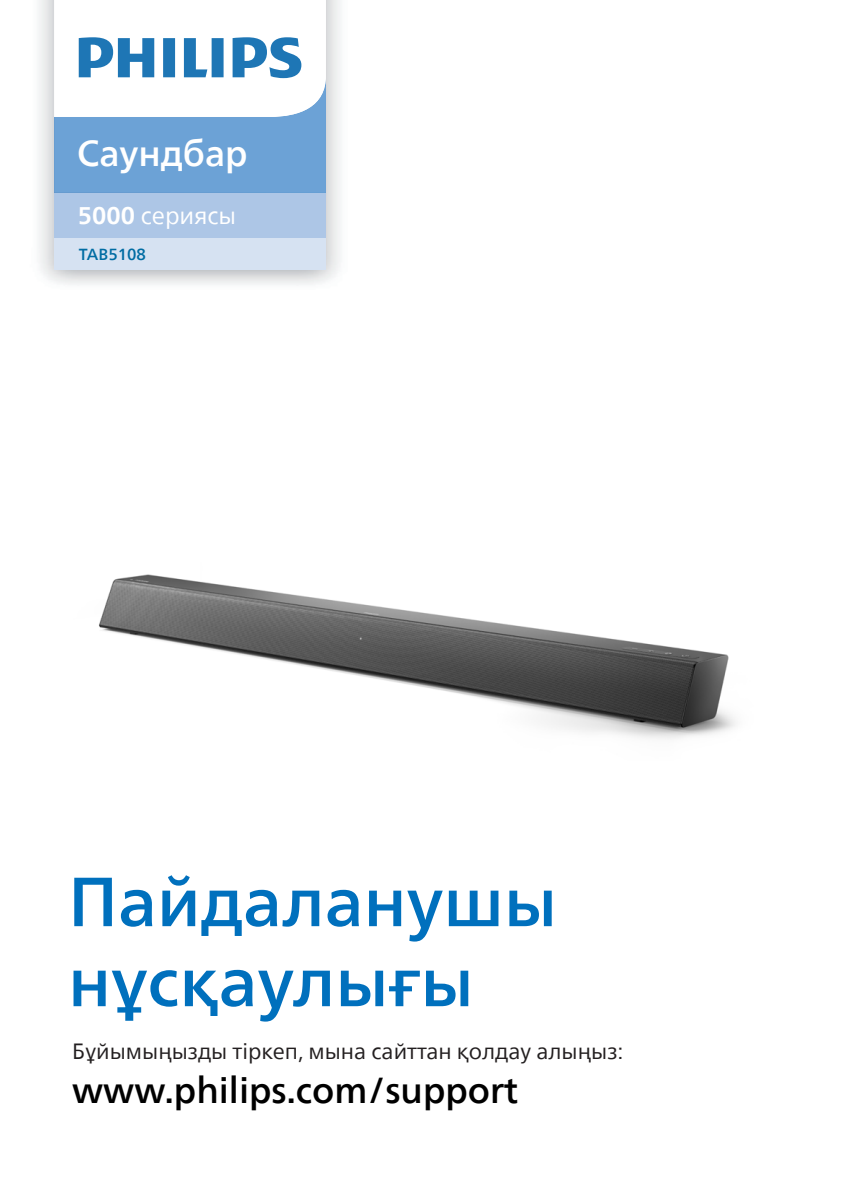
<style>
.page{position:relative;width:842px;height:1191px;background:#fff}
.page>*{position:absolute;margin:0;border:0;box-sizing:border-box;transform-origin:0 0}
.Body_Text__0{font:500 69.4px/80px "Neue Frutiger World";color:#0070bd}
.t1{font:500 36px "Neue Frutiger World";color:#000}
.正文_0{font:500 36px "Neue Frutiger World";color:#fff}
.正文_0-2{font:24px "Neue Frutiger World";color:#fff}
.t_register{font:22px "Neue Frutiger World";color:#231f20}
.正文_0-3{font:500 16px "Neue Frutiger World";color:#006ca3}
.s1{font-weight:700}
</style>
<div class="page">
<img style="left:99px;top:574px;width:637px;height:165px">
<div style="left:54px;top:238px;width:272px;height:31px;background:#d6e2f2"></div>
<div style="left:54px;top:193px;width:272px;height:45px;background:#adc6e6"></div>
<svg style="left:54px;top:37px;width:272px;height:156px"></svg>
<p class="正文_0" style="left:77px;top:124px;width:172px">Саундбар</p>
<p class="正文_0-2" style="left:78px;top:197px;width:160px"><span class="s1">5000</span> сериясы</p>
<p class="正文_0-3" style="left:79px;top:241px;width:69px">TAB5108</p>
<p class="Body_Text__0" style="left:68px;top:862px;width:491px">Пайдаланушы нұсқаулығы</p>
<p class="t_register" style="left:72px;top:1034px;width:553px">Бұйымыңызды тіркеп, мына сайттан қолдау алыңыз:</p>
<p class="t1" style="left:72px;top:1060px;width:448px">www.philips.com/support</p>
</div>
